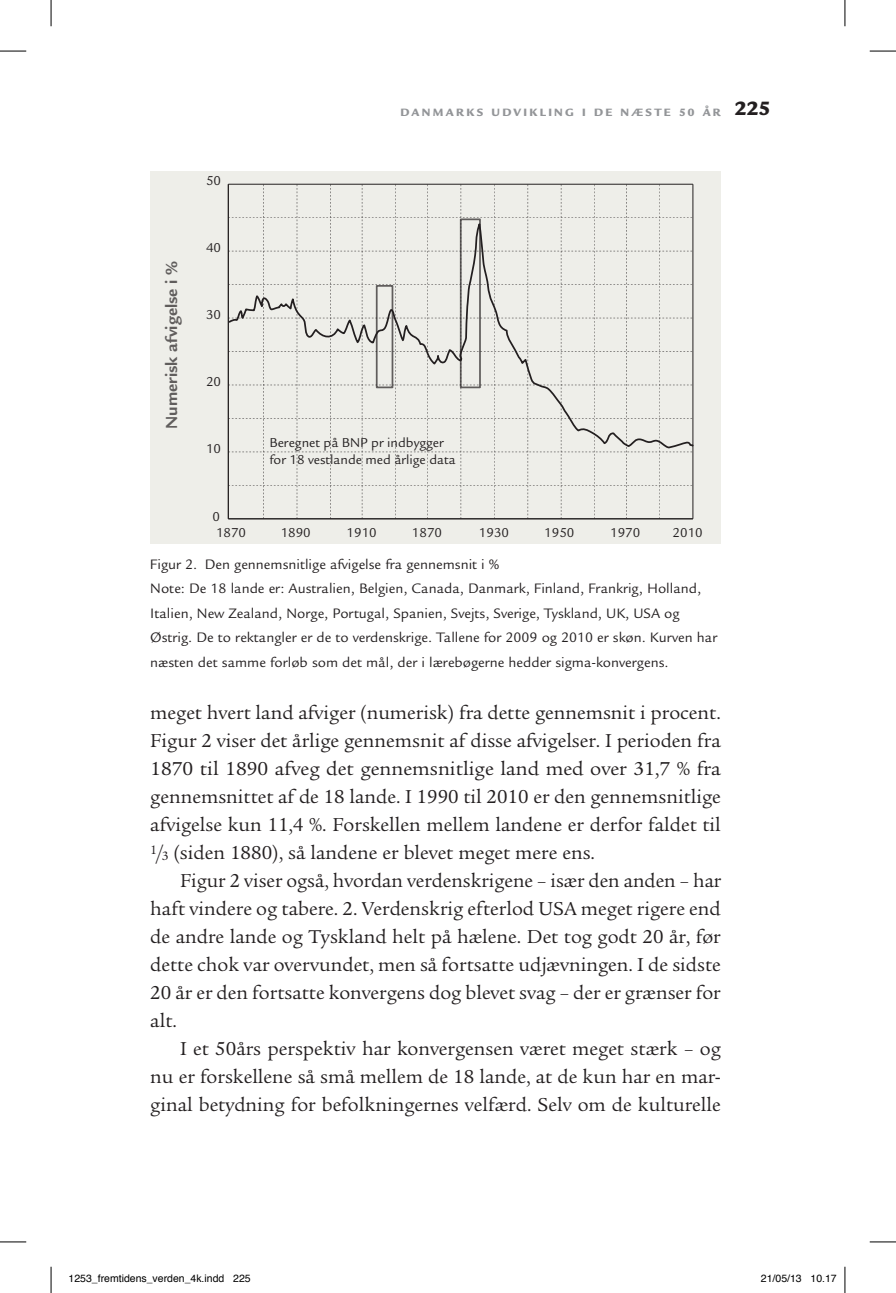
<style>
.page{position:relative;width:896px;height:1293px;background:#fff}
.page>*{position:absolute;margin:0;border:0;box-sizing:border-box;transform-origin:0 0}
.t1{font:20.3px/28px "Legacy Serif Std";color:#231f20;text-align:justify}
.t2{font:700 17.5px "Legacy Sans Std";color:rgb(35 31 32/.7)}
.t3{font:14.88px/24.5px "Legacy Sans Std";color:#231f20}
.t4{font:14px/16.6px "Legacy Sans Std";color:#231f20}
.t5{font:900 11.55px "Legacy Sans Std";letter-spacing:.2em;color:#939598}
.t6{font:10.5px "Helvetica";color:#000}
.s1{font-size:21px;color:#231f20}
.s2{font-size:13.12px}
</style>
<div class="page">
<div style="left:150px;top:171px;width:571px;height:372px;background:#eeeee9"></div>
<svg style="left:228px;top:184px;width:465px;height:335px"></svg>
<svg style="left:227px;top:217px;width:467px;height:232px"></svg>
<div style="left:460px;top:218px;width:21px;height:170px;border:2px solid #231f20"></div>
<svg style="left:0;top:51px;width:26px;height:1px"></svg>
<svg style="left:870px;top:51px;width:26px;height:1px"></svg>
<svg style="left:0;top:1241px;width:26px;height:1px"></svg>
<svg style="left:870px;top:1241px;width:26px;height:1px"></svg>
<svg style="left:51px;top:0;width:1px;height:26px"></svg>
<svg style="left:51px;top:1266px;width:1px;height:27px"></svg>
<svg style="left:844px;top:0;width:1px;height:26px"></svg>
<svg style="left:844px;top:1266px;width:1px;height:27px"></svg>
<p class="t2" style="left:162px;top:429px;width:170px;rotate:-90deg">Numerisk afvigelse i %</p>
<p class="t4" style="left:206px;top:173px;width:17px">50</p>
<p class="t4" style="left:206px;top:240px;width:17px">40</p>
<p class="t4" style="left:206px;top:307px;width:17px">30</p>
<p class="t4" style="left:206px;top:373px;width:17px">20</p>
<p class="t4" style="left:206px;top:440px;width:17px">10</p>
<p class="t4" style="left:213px;top:508px;width:35px">0<br>1870</p>
<p class="t5" style="left:400px;top:105px;width:23px">DANMAR</p>
<p class="t5" style="left:466px;top:105px;width:45px">KS UDVI</p>
<p class="t5" style="left:529px;top:105px;width:75px">KLIN G I DE</p>
<p class="t5" style="left:620px;top:105px;width:35px">NÆSTE</p>
<p class="t5" style="left:679px;top:105px;width:93px">50 ÅR <span class="s1">225</span></p>
<p class="t4" style="left:269px;top:435px;width:188px">Beregnet på BNP pr indbygger for 18 vestlande med årlige data</p>
<p class="t4" style="left:281px;top:524px;width:32px">1890</p>
<p class="t4" style="left:347px;top:524px;width:32px">1910</p>
<p class="t4" style="left:412px;top:524px;width:32px">1870</p>
<p class="t4" style="left:479px;top:524px;width:32px">1930</p>
<p class="t4" style="left:544px;top:524px;width:32px">1950</p>
<p class="t4" style="left:610px;top:524px;width:32px">1970</p>
<p class="t4" style="left:673px;top:524px;width:32px">2010</p>
<p class="t3" style="left:150px;top:552px;width:568px">Figur 2. Den gennemsnitlige afvigelse fra gennemsnit i %<br>Note: De 18 lande er: Australien, Belgien, Canada, Danmark, Finland, Frankrig, Holland, Italien, New Zealand, Norge, Portugal, Spanien, Svejts, Sverige, Tyskland, UK, USA og Østrig. De to rektangler er de to verdenskrige. Tallene for 2009 og 2010 er skøn. Kurven har næsten det samme forløb som det mål, der i lærebøgerne hedder sigma-konvergens.</p>
<p class="t1" style="left:150px;top:698px;width:572px">meget hvert land afviger (numerisk) fra dette gennemsnit i procent.<br>Figur 2 viser det årlige gennemsnit af disse afvigelser. I perioden fra 1870 til 1890 afveg det gennemsnitlige land med over 31,7 % fra gennemsnittet af de 18 lande. I 1990 til 2010 er den gennemsnitlige afvigelse kun 11,4 %. Forskellen mellem landene er derfor faldet til <sup>1</sup>/<span class="s2">3</span> (siden 1880), så landene er blevet meget mere ens.</p>
<p class="t1" style="left:150px;top:866px;width:572px;text-indent:30px">Figur 2 viser også, hvordan verdenskrigene – især den anden – har haft vindere og tabere. 2. Verdenskrig efterlod USA meget rigere end de andre lande og Tyskland helt på hælene. Det tog godt 20 år, før dette chok var overvundet, men så fortsatte udjævningen. I de sidste 20 år er den fortsatte konvergens dog blevet svag – der er grænser for alt.</p>
<p class="t1" style="left:150px;top:1034px;width:572px;text-indent:30px">I et 50års perspektiv har konvergensen været meget stærk – og nu er forskellene så små mellem de 18 lande, at de kun har en mar&shy;ginal betydning for befolkningernes velfærd. Selv om de kulturelle</p>
<p class="t6" style="left:69px;top:1270px;width:184px">1253_fremtidens_verden_4k.indd 225</p>
<p class="t6" style="left:761px;top:1270px;width:77px">21/05/13 10.17</p>
</div>
